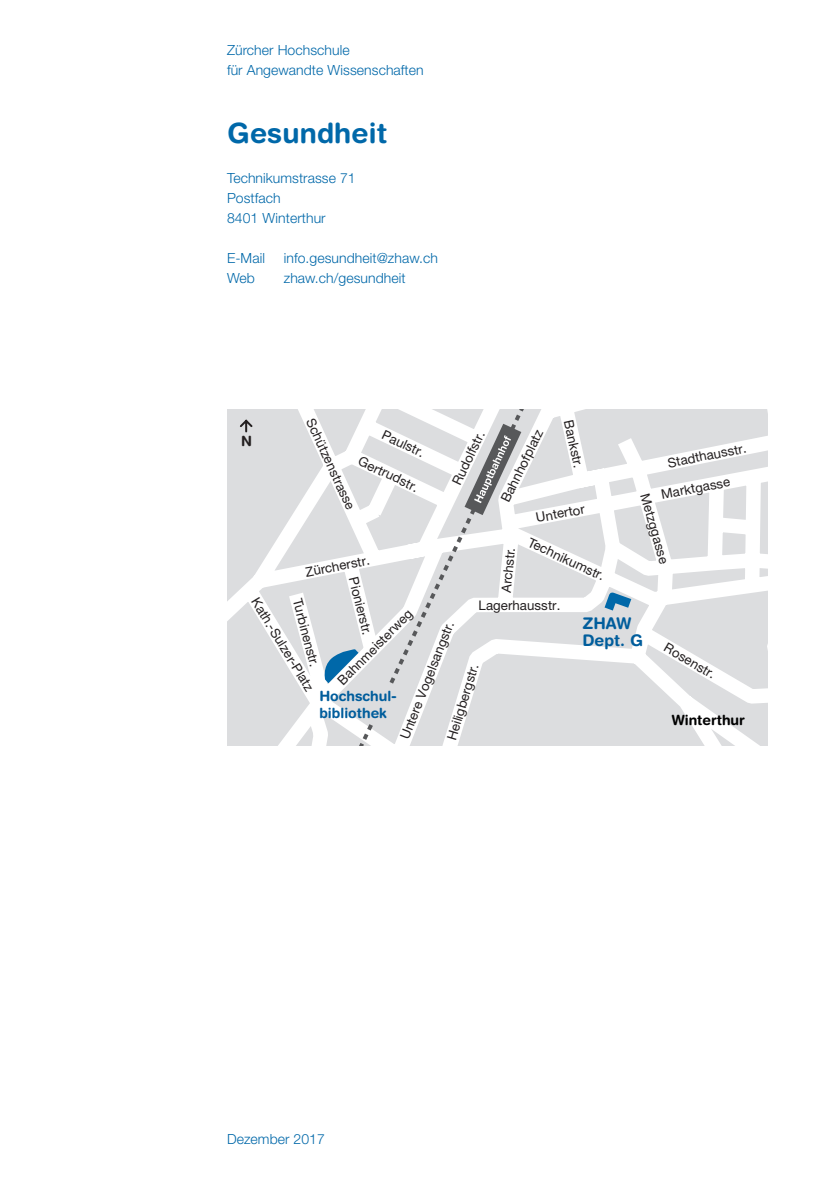
<style>
.page{position:relative;width:840px;height:1191px;background:#fff}
.page>*{position:absolute;margin:0;border:0;box-sizing:border-box;transform-origin:0 0}
.t1{font:700 28px "Helvetica Rounded LT Std";letter-spacing:.005em;color:#0068a9}
.t2{font:700 16px/16px "Helvetica Rounded LT Std";color:#005d9c}
.Backcover_Adresse{font:300 14px "Helvetica Neue LT Std";letter-spacing:.005em;color:#0068a9}
.t3{font:700 14px/16px "Helvetica Rounded LT Std";color:#005d9c}
.t4{font:700 14px "Helvetica Rounded LT Std";color:#000}
.t5{font:700 14px "Helvetica Rounded LT Std";color:#231f20}
.t6{font:13.2px "Helvetica Neue";letter-spacing:.005em;color:#231f20}
</style>
<div class="page">
<svg style="left:227px;top:410px;width:540px;height:336px"></svg>
<svg style="left:236px;top:410px;width:390px;height:336px"></svg>
<svg style="left:464px;top:424px;width:57px;height:91px"></svg>
<div style="left:364px;top:685px;width:37px;height:36px;background:#dcdddf"></div>
<svg style="left:322px;top:649px;width:36px;height:34px"></svg>
<svg style="left:604px;top:591px;width:27px;height:19px"></svg>
<p class="Backcover_Adresse" style="left:227px;top:42px;width:124px">Zürcher Hochschule</p>
<p class="Backcover_Adresse" style="left:227px;top:62px;width:198px">für Angewandte Wissenschaften</p>
<p class="t1" style="left:227px;top:116px;width:161px">Gesundheit</p>
<p class="Backcover_Adresse" style="left:227px;top:170px;width:130px">Technikumstrasse 71</p>
<p class="Backcover_Adresse" style="left:227px;top:190px;width:55px">Postfach</p>
<p class="Backcover_Adresse" style="left:227px;top:210px;width:100px">8401 Winterthur</p>
<p class="Backcover_Adresse" style="left:227px;top:250px;width:39px">E-Mail</p>
<p class="Backcover_Adresse" style="left:283px;top:250px;width:156px">info.gesundheit@zhaw.ch</p>
<p class="Backcover_Adresse" style="left:227px;top:270px;width:29px">Web</p>
<p class="Backcover_Adresse" style="left:283px;top:270px;width:123px">zhaw.ch/gesundheit</p>
<p class="t6" style="left:317px;top:415px;width:101px;rotate:65deg">Schützenstrasse</p>
<p class="t6" style="left:576px;top:418px;width:50px;rotate:78deg">Bankstr.</p>
<p class="t6" style="left:497px;top:498px;width:80px;rotate:-64deg">Bahnhofplatz</p>
<p class="t6" style="left:386px;top:427px;width:47px;rotate:26deg">Paulstr.</p>
<p class="t6" style="left:362px;top:452px;width:66px;rotate:26deg">Gertrudstr.</p>
<p class="t6" style="left:448px;top:480px;width:60px;rotate:-64deg">Rudolfstr.</p>
<p class="t5" style="left:241px;top:433px;width:12px">N</p>
<p class="t6" style="left:666px;top:455px;width:82px;rotate:-11deg">Stadthausstr.</p>
<p class="t6" style="left:659px;top:487px;width:71px;rotate:-11deg">Marktgasse</p>
<p class="t6" style="left:652px;top:491px;width:74px;rotate:74deg">Metzggasse</p>
<p class="t6" style="left:534px;top:510px;width:51px;rotate:-10deg">Untertor</p>
<p class="t6" style="left:532px;top:534px;width:85px;rotate:25deg">Technikumstr.</p>
<p class="t6" style="left:497px;top:592px;width:47px;rotate:-84deg">Archstr.</p>
<p class="t6" style="left:304px;top:564px;width:67px;rotate:-11deg">Zürcherstr.</p>
<p class="t6" style="left:361px;top:575px;width:61px;rotate:76deg">Pionierstr.</p>
<p class="t6" style="left:262px;top:594px;width:108px;rotate:59deg">Kath.-Sulzer-Platz</p>
<p class="t6" style="left:304px;top:597px;width:71px;rotate:75deg">Turbinenstr.</p>
<p class="t6" style="left:478px;top:597px;width:83px">Lagerhausstr.</p>
<p class="t6" style="left:334px;top:676px;width:102px;rotate:-45deg">Bahnmeisterweg</p>
<p class="t2" style="left:582px;top:615px;width:62px">ZHAW<br>Dept. G</p>
<p class="t6" style="left:397px;top:736px;width:127px;rotate:-69deg">Untere Vogelsangstr.</p>
<p class="t6" style="left:668px;top:639px;width:59px;rotate:30deg">Rosenstr.</p>
<p class="t6" style="left:443px;top:737px;width:81px;rotate:-73deg">Heiligbergstr.</p>
<p class="t3" style="left:319px;top:688px;width:79px">Hochschul&shy;bibliothek</p>
<p class="t4" style="left:671px;top:711px;width:75px">Winterthur</p>
<p class="Backcover_Adresse" style="left:227px;top:1130px;width:99px">Dezember 2017</p>
</div>
